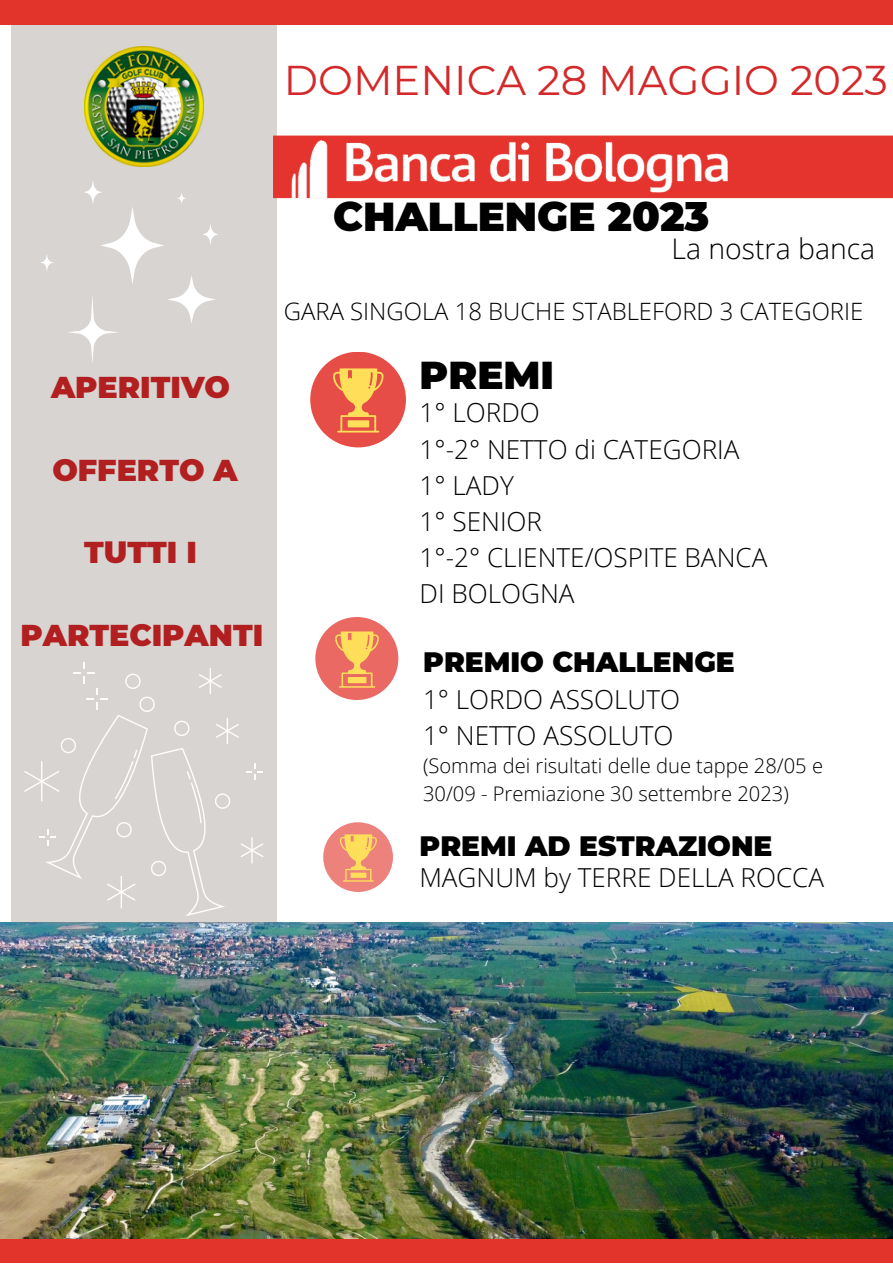
<style>
.page{position:relative;width:893px;height:1264px;background:#fff}
.page>*{position:absolute;margin:0;border:0;box-sizing:border-box;transform-origin:0 0}
.t1{font:41.55px "Montserrat";color:#d3292a}
.t2{font:900 40.35px "Montserrat";color:#000}
.t3{font:900 38.85px "Montserrat";color:#000}
.t4{font:900 30px "Montserrat";color:#b21f20}
.t5{font:300 28.35px "Open Sans";color:#000}
.t6{font:900 28.05px "Montserrat";color:#000}
.t7{font:300 26.1px/36.2px "Open Sans";color:#000}
.t8{font:300 23.85px "Open Sans";color:#000}
.t9{font:300 20.1px/28px "Open Sans";color:#000}
</style>
<div class="page">
<img style="left:0;top:922px;width:892px;height:316px">
<div style="left:11px;top:25px;width:266px;height:897px;background:#d7d4d1"></div>
<div style="left:0;top:0;width:892px;height:25px;background:#e3342c"></div>
<div style="left:0;top:1238px;width:892px;height:24px;background:#e3342c"></div>
<div style="left:310px;top:352px;width:96px;height:95px;background:#e64d46;border-radius:50%"></div>
<svg style="left:333px;top:368px;width:50px;height:64px"></svg>
<img style="left:273px;top:135px;width:619px;height:64px">
<div style="left:315px;top:617px;width:83px;height:83px;background:#ea6963;border-radius:50%"></div>
<svg style="left:335px;top:631px;width:44px;height:56px"></svg>
<svg style="left:323px;top:822px;width:70px;height:70px;background:#ed857f"></svg>
<svg style="left:340px;top:834px;width:37px;height:47px;background:#f5ae6b"></svg>
<svg style="left:24px;top:662px;width:239px;height:254px"></svg>
<img style="left:84px;top:47px;width:119px;height:119px">
<svg style="left:41px;top:255px;width:12px;height:16px"></svg>
<svg style="left:68px;top:181px;width:150px;height:182px"></svg>
<h1 class="t1" style="left:284px;top:55px;width:605px">DOMENICA 28 MAGGIO 2023</h1>
<p class="t4" style="left:51px;top:369px;width:181px">APERITIVO</p>
<p class="t4" style="left:52px;top:452px;width:187px">OFFERTO A</p>
<p class="t4" style="left:84px;top:534px;width:114px">TUTTI I</p>
<p class="t4" style="left:20px;top:616px;width:244px">PARTECIPANTI</p>
<h2 class="t2" style="left:333px;top:192px;width:378px">CHALLENGE 2023</h2>
<p class="t5" style="left:671px;top:229px;width:205px">La nostra banca</p>
<p class="t8" style="left:284px;top:295px;width:581px">GARA SINGOLA 18 BUCHE STABLEFORD 3 CATEGORIE</p>
<h3 class="t3" style="left:419px;top:351px;width:136px">PREMI</h3>
<p class="t7" style="left:419px;top:394px;width:349px">1° LORDO<br>1°-2° NETTO di CATEGORIA<br>1° LADY<br>1° SENIOR<br>1°-2° CLIENTE/OSPITE BANCA<br>DI BOLOGNA</p>
<p class="t6" style="left:423px;top:645px;width:313px">PREMIO CHALLENGE</p>
<p class="t7" style="left:423px;top:680px;width:258px">1° LORDO ASSOLUTO<br>1° NETTO ASSOLUTO</p>
<p class="t9" style="left:423px;top:751px;width:401px">(Somma dei risultati delle due tappe 28/05 e<br>30/09 - Premiazione 30 settembre 2023)</p>
<p class="t6" style="left:419px;top:829px;width:354px">PREMI AD ESTRAZIONE</p>
<p class="t7" style="left:419px;top:859px;width:406px">MAGNUM by TERRE DELLA ROCCA</p>
</div>
